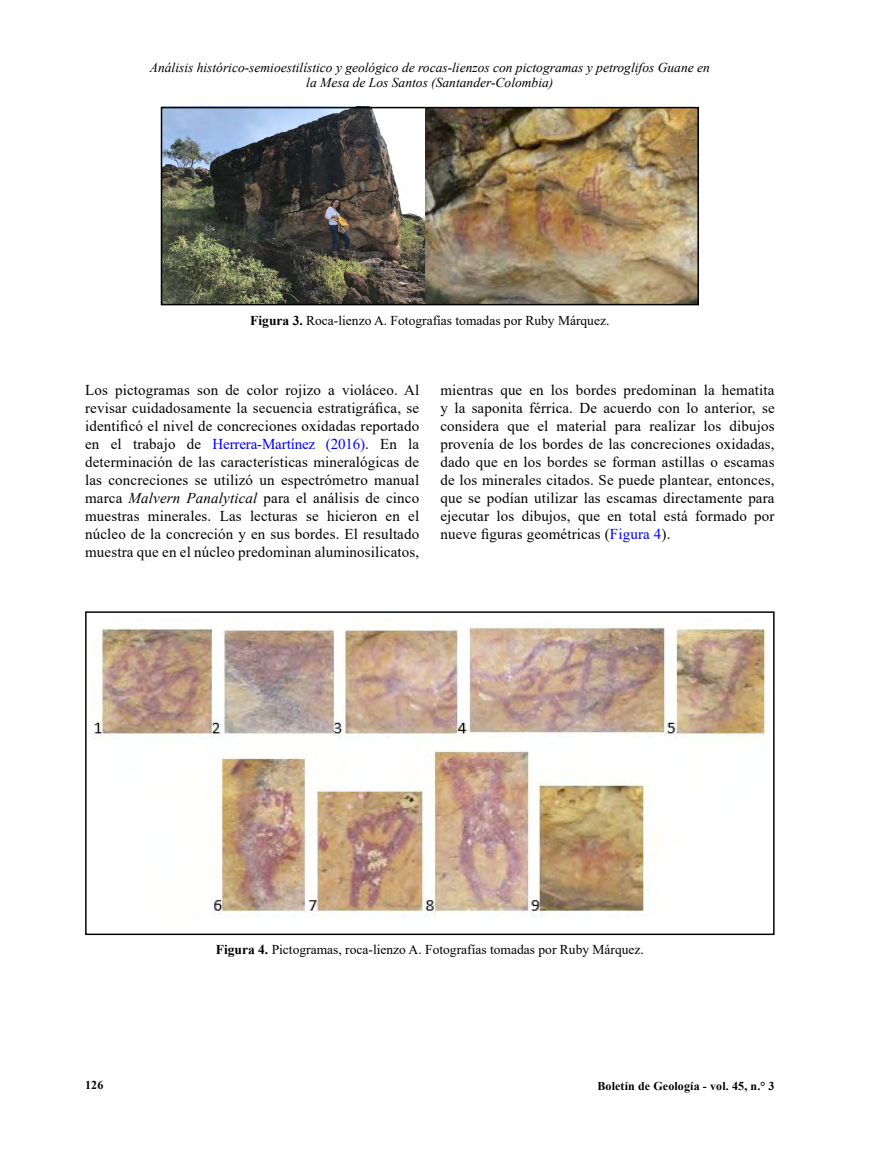
<style>
.page{position:relative;width:881px;height:1149px;background:#fff}
.page>*{position:absolute;margin:0;border:0;box-sizing:border-box;transform-origin:0 0}
.t1{font:15px/18px "Times New Roman";letter-spacing:.01em;color:#000;text-align:justify}
.t2{font:italic 13.5px/15px "Times New Roman";color:#000;text-align:center}
.Pie_de_foto{font:13.5px "Times New Roman";color:#000}
.t3{font:700 12px "Times New Roman";letter-spacing:.01em;color:#000}
.s1{font-weight:700}
.s2{color:#00f}
.s3{font-style:italic}
</style>
<div class="page">
<img style="left:161px;top:106px;width:264px;height:196px">
<img style="left:425px;top:110px;width:270px;height:192px">
<div style="left:161px;top:107px;width:537px;height:198px;border:2px solid #000"></div>
<img style="left:92px;top:623px;width:675px;height:295px">
<p class="t2" style="left:150px;top:60px;width:561px">Análisis histórico-semioestilístico y geológico de rocas-lienzos con pictogramas y petroglifos Guane en la Mesa de Los Santos (Santander-Colombia)</p>
<p class="Pie_de_foto" style="left:250px;top:310px;width:360px"><span class="s1">Figura 3.</span> Roca-lienzo A. Fotografías tomadas por Ruby Márquez.</p>
<p class="t1" style="left:85px;top:381px;width:335px">Los pictogramas son de color rojizo a violáceo. Al revisar cuidadosamente la secuencia estratigráfica, se identificó el nivel de concreciones oxidadas reportado en el trabajo de <span class="s2">Herrera-Martínez (2016)</span>. En la determinación de las características mineralógicas de las concreciones se utilizó un espectrómetro manual marca <span class="s3">Malvern Panalytical</span> para el análisis de cinco muestras minerales. Las lecturas se hicieron en el núcleo de la concreción y en sus bordes. El resultado muestra que en el núcleo predominan aluminosilicatos,</p>
<p class="t1" style="left:440px;top:381px;width:335px">mientras que en los bordes predominan la hematita y la saponita férrica. De acuerdo con lo anterior, se considera que el material para realizar los dibujos provenía de los bordes de las concreciones oxidadas, dado que en los bordes se forman astillas o escamas de los minerales citados. Se puede plantear, entonces, que se podían utilizar las escamas directamente para ejecutar los dibujos, que en total está formado por nueve figuras geométricas (<span class="s2">Figura 4</span>).</p>
<p class="t3" style="left:85px;top:1076px;width:20px">126</p>
<p class="Pie_de_foto" style="left:216px;top:939px;width:429px"><span class="s1">Figura 4.</span> Pictogramas, roca-lienzo A. Fotografías tomadas por Ruby Márquez.</p>
<p class="t3" style="left:597px;top:1076px;width:179px">Boletín de Geología - vol. 45, n.° 3</p>
</div>
